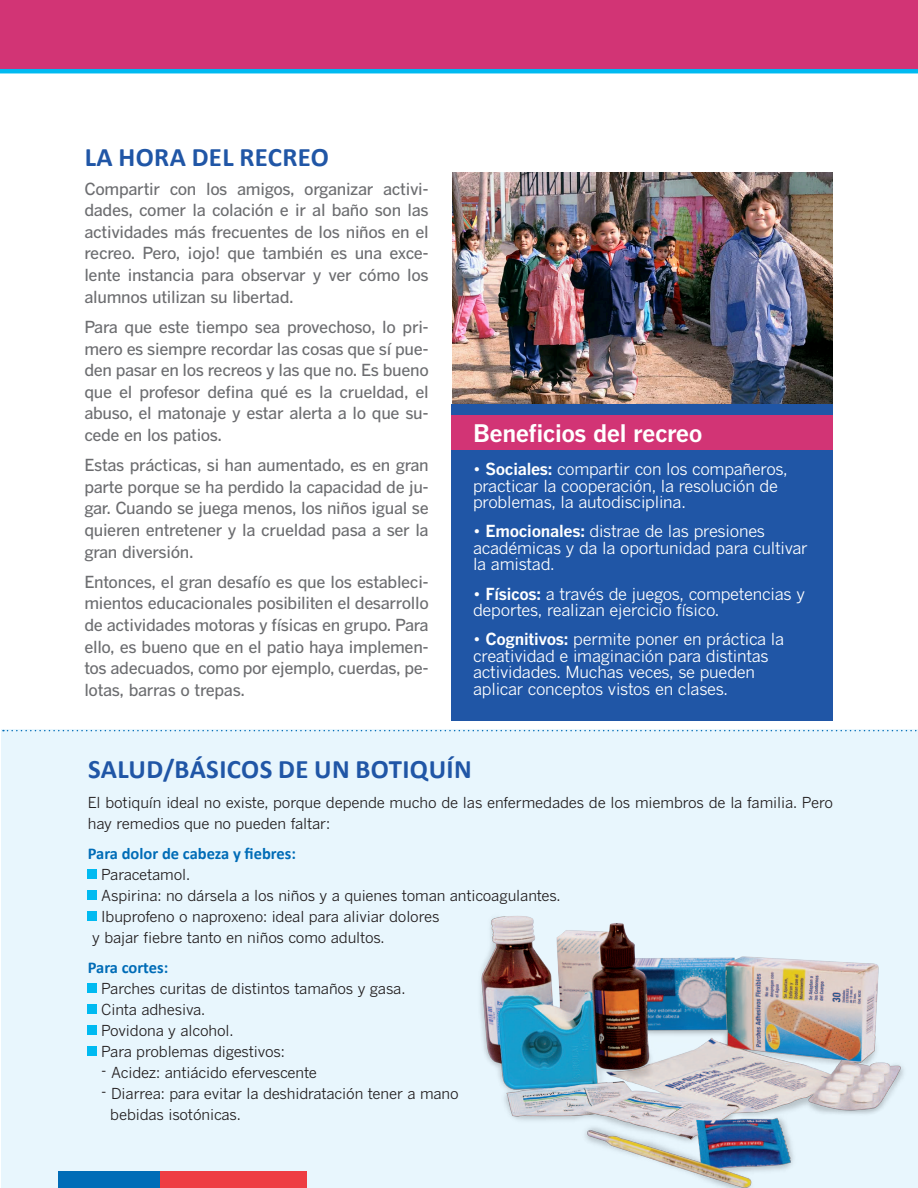
<style>
.page{position:relative;width:918px;height:1188px;background:#fff}
.page>*{position:absolute;margin:0;border:0;box-sizing:border-box;transform-origin:0 0}
.CREDITO_CARTA{font:700 26.85px "Calibri";letter-spacing:.015em;color:#2056a6}
.t1{font:700 24px "Benton Gothic";letter-spacing:-.02em;color:#fff}
.t2{font:500 16.5px/21.6px "Benton Gothic";letter-spacing:-.02em;color:#6c6d70;text-align:justify}
.t3{font:16.5px/16.5px "Benton Gothic";letter-spacing:-.015em;color:#fff}
.CREDITO_CARTA-2{font:700 16.5px "Calibri";color:#006cb7}
.t4{font:15px/21px "Benton Gothic";letter-spacing:-.01em;color:#231f20}
.s1{font-weight:700}
</style>
<div class="page">
<img style="left:452px;top:251px;width:381px;height:153px">
<div style="left:2px;top:729px;width:916px;height:459px;background:#e8f6fd"></div>
<div style="left:451px;top:404px;width:382px;height:317px;background:#2056a6"></div>
<svg style="left:0;top:0;width:918px;height:251px"></svg>
<div style="left:88px;top:869px;width:9px;height:9px;background:#00baf1"></div>
<div style="left:88px;top:890px;width:9px;height:9px;background:#00baf1"></div>
<div style="left:88px;top:911px;width:9px;height:9px;background:#00baf1"></div>
<div style="left:88px;top:983px;width:9px;height:9px;background:#00baf1"></div>
<div style="left:88px;top:1004px;width:9px;height:9px;background:#00baf1"></div>
<div style="left:88px;top:1025px;width:9px;height:9px;background:#00baf1"></div>
<div style="left:88px;top:1046px;width:9px;height:9px;background:#00baf1"></div>
<svg style="left:3px;top:730px;width:914px;height:1px"></svg>
<div style="left:58px;top:1171px;width:102px;height:17px;background:#006cb7"></div>
<div style="left:160px;top:1171px;width:147px;height:17px;background:#ee3d43"></div>
<div style="left:451px;top:416px;width:382px;height:34px;background:#d23475"></div>
<img style="left:480px;top:916px;width:424px;height:272px">
<p class="CREDITO_CARTA" style="left:85px;top:140px;width:246px">LA HORA DEL RECREO</p>
<p class="t2" style="left:84px;top:177px;width:346px">Compartir con los amigos, organizar activi&shy;dades, comer la colación e ir al baño son las actividades más frecuentes de los niños en el recreo. Pero, ¡ojo! que también es una exce&shy;lente instancia para observar y ver cómo los alumnos utilizan su libertad.</p>
<p class="t2" style="left:84px;top:316px;width:346px">Para que este tiempo sea provechoso, lo pri&shy;mero es siempre recordar las cosas que sí pue&shy;den pasar en los recreos y las que no. Es bueno que el profesor defina qué es la crueldad, el abuso, el matonaje y estar alerta a lo que su&shy;cede en los patios.</p>
<p class="t2" style="left:84px;top:454px;width:346px">Estas prácticas, si han aumentado, es en gran parte porque se ha perdido la capacidad de ju&shy;gar. Cuando se juega menos, los niños igual se quieren entretener y la crueldad pasa a ser la gran diversión.</p>
<p class="t2" style="left:84px;top:571px;width:346px">Entonces, el gran desafío es que los estableci&shy;mientos educacionales posibiliten el desarrollo de actividades motoras y físicas en grupo. Para ello, es bueno que en el patio haya implemen&shy;tos adecuados, como por ejemplo, cuerdas, pe&shy;lotas, barras o trepas.</p>
<p class="t1" style="left:473px;top:418px;width:231px">Beneficios del recreo</p>
<p class="t3" style="left:473px;top:461px;width:316px">• <span class="s1">Sociales:</span> compartir con los compañeros, practicar la cooperación, la resolución de problemas, la autodisciplina.</p>
<p class="t3" style="left:473px;top:523px;width:336px">• <span class="s1">Emocionales:</span> distrae de las presiones académicas y da la oportunidad para cultivar la amistad.</p>
<p class="t3" style="left:473px;top:585px;width:333px">• <span class="s1">Físicos:</span> a través de juegos, competencias y deportes, realizan ejercicio físico.</p>
<p class="t3" style="left:473px;top:631px;width:313px">• <span class="s1">Cognitivos:</span> permite poner en práctica la creatividad e imaginación para distintas actividades. Muchas veces, se pueden aplicar conceptos vistos en clases.</p>
<p class="CREDITO_CARTA" style="left:88px;top:753px;width:385px">SALUD/BÁSICOS DE UN BOTIQUÍN</p>
<p class="t4" style="left:88px;top:791px;width:747px">El botiquín ideal no existe, porque depende mucho de las enfermedades de los miembros de la familia. Pero hay remedios que no pueden faltar:</p>
<p class="CREDITO_CARTA-2" style="left:88px;top:843px;width:210px">Para dolor de cabeza y fiebres:</p>
<p class="t4" style="left:101px;top:863px;width:90px">Paracetamol.</p>
<p class="t4" style="left:101px;top:884px;width:461px">Aspirina: no dársela a los niños y a quienes toman anticoagulantes.</p>
<p class="t4" style="left:101px;top:905px;width:340px">Ibuprofeno o naproxeno: ideal para aliviar dolores</p>
<p class="t4" style="left:92px;top:926px;width:294px">y bajar fiebre tanto en niños como adultos.</p>
<p class="CREDITO_CARTA-2" style="left:88px;top:957px;width:82px">Para cortes:</p>
<p class="t4" style="left:101px;top:977px;width:306px">Parches curitas de distintos tamaños y gasa.</p>
<p class="t4" style="left:101px;top:998px;width:105px">Cinta adhesiva.</p>
<p class="t4" style="left:101px;top:1019px;width:134px">Povidona y alcohol.</p>
<p class="t4" style="left:101px;top:1040px;width:185px">Para problemas digestivos:</p>
<p class="t4" style="left:101px;top:1061px;width:217px">- Acidez: antiácido efervescente</p>
<p class="t4" style="left:110px;top:1082px;width:350px;text-indent:-9px">- Diarrea: para evitar la deshidratación tener a mano bebidas isotónicas.</p>
</div>
